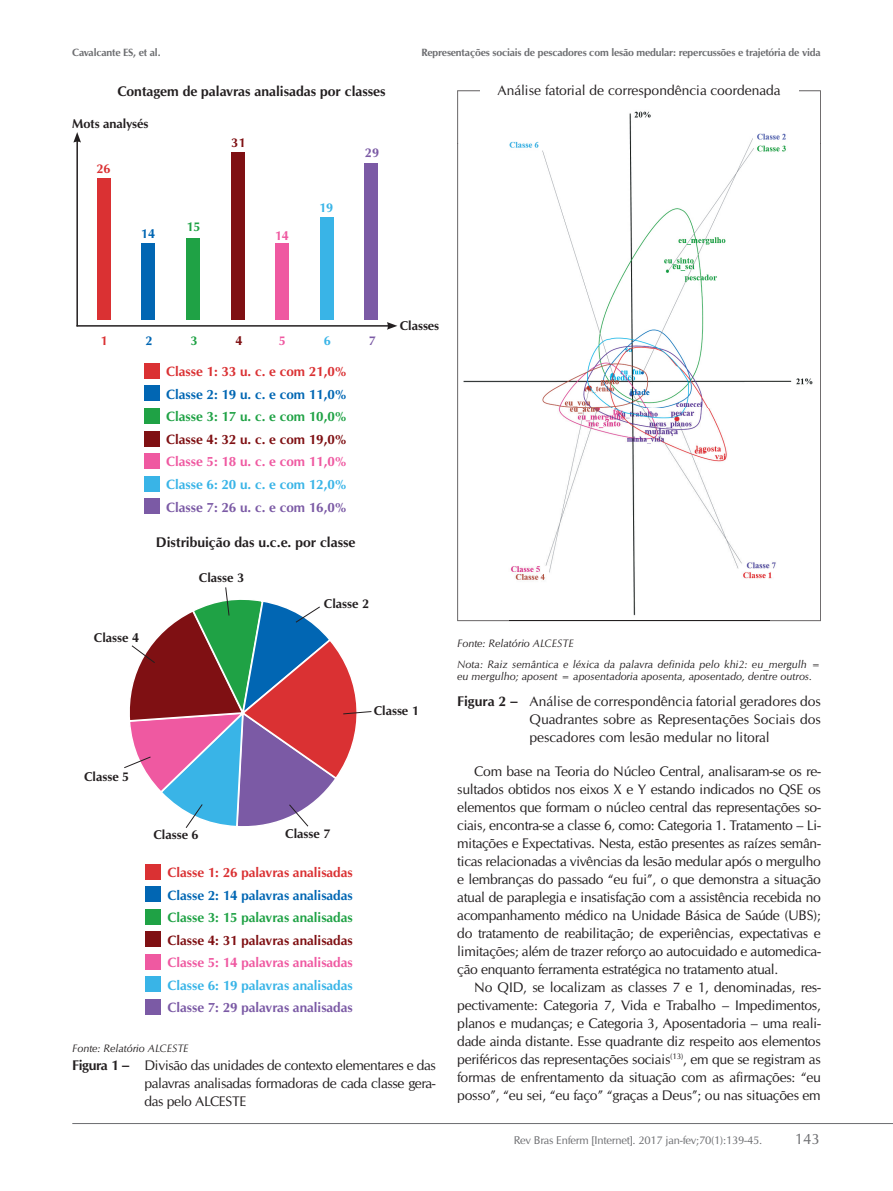
<style>
.page{position:relative;width:893px;height:1191px;background:#fff}
.page>*{position:absolute;margin:0;border:0;box-sizing:border-box;transform-origin:0 0}
.t1{font:15px "URW Classico";color:#6c6d70}
.t2{font:13.95px/18px "URW Classico";letter-spacing:-.015em;color:#231f20;text-align:justify}
.t3{font:700 13.95px "URW Classico";color:#231f20}
.t4{font:700 13.5px "URW Classico";color:#da3133}
.t5{font:700 13.5px "URW Classico";color:#0166b3}
.t6{font:700 13.5px "URW Classico";color:#1fa245}
.t7{font:700 13.5px "URW Classico";color:#7f1013}
.t8{font:700 13.5px "URW Classico";color:#ef59a1}
.t9{font:700 13.5px "URW Classico";color:#39b4e7}
.t10{font:700 13.5px "URW Classico";color:#7b5aa5}
.t11{font:700 12.75px "URW Classico";color:#231f20}
.t12{font:700 12.75px "URW Classico";color:#da3133}
.t13{font:700 12.75px "URW Classico";color:#0166b3}
.t14{font:700 12.75px "URW Classico";color:#1fa245}
.t15{font:700 12.75px "URW Classico";color:#7f1013}
.t16{font:700 12.75px "URW Classico";color:#ef59a1}
.t17{font:700 12.75px "URW Classico";color:#39b4e7}
.t18{font:700 12.75px "URW Classico";color:#7b5aa5}
.t19{font:11.25px "URW Classico";letter-spacing:-.015em;color:#6c6d70}
.t20{font:italic 10.8px/20.5px "URW Classico";color:#231f20}
.t21{font:700 10.5px "URW Classico";letter-spacing:-.015em;color:#6c6d70}
.s1{font-weight:700}
</style>
<div class="page">
<hr style="left:72px;top:1123px;width:821px;height:1px;background:#6c6d70">
<svg style="left:457px;top:90px;width:364px;height:531px"></svg>
<img style="left:458px;top:91px;width:362px;height:53px">
<img style="left:458px;top:143px;width:52px;height:477px">
<img style="left:768px;top:143px;width:52px;height:477px">
<img style="left:509px;top:620px;width:260px;height:1px">
<div style="left:480px;top:85px;width:318px;height:18px;background:#fff"></div>
<div style="left:142px;top:243px;width:13px;height:76px;background:#0166b3"></div>
<div style="left:97px;top:178px;width:14px;height:141px;background:#da3133"></div>
<div style="left:187px;top:237px;width:13px;height:82px;background:#1fa245"></div>
<div style="left:231px;top:152px;width:14px;height:167px;background:#7f1013"></div>
<div style="left:276px;top:243px;width:13px;height:76px;background:#ef59a1"></div>
<div style="left:320px;top:217px;width:14px;height:102px;background:#39b4e7"></div>
<div style="left:365px;top:163px;width:13px;height:156px;background:#7b5aa5"></div>
<hr style="left:76px;top:140px;width:2px;height:186px;background:#231f20">
<svg style="left:73px;top:132px;width:8px;height:11px"></svg>
<hr style="left:76px;top:325px;width:313px;height:2px;background:#231f20">
<svg style="left:387px;top:322px;width:10px;height:8px"></svg>
<div style="left:145px;top:363px;width:15px;height:15px;background:#da3133"></div>
<div style="left:145px;top:386px;width:15px;height:15px;background:#0166b3"></div>
<div style="left:145px;top:408px;width:15px;height:16px;background:#1fa245"></div>
<div style="left:145px;top:431px;width:15px;height:15px;background:#7f1013"></div>
<div style="left:145px;top:453px;width:15px;height:16px;background:#ef59a1"></div>
<div style="left:145px;top:476px;width:15px;height:15px;background:#39b4e7"></div>
<div style="left:145px;top:498px;width:15px;height:16px;background:#7b5aa5"></div>
<svg style="left:124px;top:587px;width:248px;height:241px"></svg>
<div style="left:146px;top:864px;width:15px;height:15px;background:#da3133"></div>
<div style="left:146px;top:886px;width:15px;height:15px;background:#0166b3"></div>
<div style="left:146px;top:909px;width:15px;height:15px;background:#1fa245"></div>
<div style="left:146px;top:931px;width:15px;height:15px;background:#7f1013"></div>
<div style="left:146px;top:954px;width:15px;height:15px;background:#ef59a1"></div>
<div style="left:146px;top:976px;width:15px;height:16px;background:#39b4e7"></div>
<div style="left:146px;top:999px;width:15px;height:15px;background:#7b5aa5"></div>
<p class="t21" style="left:72px;top:45px;width:90px">Cavalcante ES, et al.</p>
<p class="t21" style="left:421px;top:45px;width:401px">Representações sociais de pescadores com lesão medular: repercussões e trajetória de vida</p>
<p class="t3" style="left:117px;top:83px;width:270px">Contagem de palavras analisadas por classes</p>
<p class="t11" style="left:72px;top:116px;width:78px">Mots analysés</p>
<p class="t12" style="left:97px;top:161px;width:16px">26</p>
<p class="t15" style="left:231px;top:135px;width:16px">31</p>
<p class="t14" style="left:186px;top:219px;width:16px">15</p>
<p class="t13" style="left:141px;top:225px;width:16px">14</p>
<p class="t16" style="left:275px;top:227px;width:16px">14</p>
<p class="t17" style="left:319px;top:200px;width:16px">19</p>
<p class="t18" style="left:365px;top:145px;width:16px">29</p>
<p class="t2" style="left:497px;top:82px;width:285px">Análise fatorial de correspondência coordenada</p>
<p class="t12" style="left:100px;top:333px;width:9px">1</p>
<p class="t13" style="left:145px;top:333px;width:9px">2</p>
<p class="t14" style="left:190px;top:333px;width:9px">3</p>
<p class="t15" style="left:235px;top:333px;width:9px">4</p>
<p class="t16" style="left:279px;top:333px;width:9px">5</p>
<p class="t17" style="left:324px;top:333px;width:9px">6</p>
<p class="t18" style="left:369px;top:333px;width:9px">7</p>
<p class="t4" style="left:166px;top:363px;width:182px">Classe 1: 33 u. c. e com 21,0%</p>
<p class="t5" style="left:166px;top:386px;width:182px">Classe 2: 19 u. c. e com 11,0%</p>
<p class="t6" style="left:166px;top:408px;width:182px">Classe 3: 17 u. c. e com 10,0%</p>
<p class="t7" style="left:166px;top:431px;width:182px">Classe 4: 32 u. c. e com 19,0%</p>
<p class="t8" style="left:166px;top:453px;width:182px">Classe 5: 18 u. c. e com 11,0%</p>
<p class="t9" style="left:166px;top:476px;width:182px">Classe 6: 20 u. c. e com 12,0%</p>
<p class="t10" style="left:166px;top:498px;width:182px">Classe 7: 26 u. c. e com 16,0%</p>
<p class="t3" style="left:156px;top:533px;width:201px">Distribuição das u.c.e. por classe</p>
<p class="t11" style="left:94px;top:630px;width:47px">Classe 4</p>
<p class="t11" style="left:199px;top:570px;width:47px">Classe 3</p>
<p class="t11" style="left:324px;top:596px;width:47px">Classe 2</p>
<p class="t11" style="left:400px;top:318px;width:41px">Classes</p>
<p class="t11" style="left:84px;top:768px;width:47px">Classe 5</p>
<p class="t11" style="left:374px;top:702px;width:47px">Classe 1</p>
<p class="t11" style="left:153px;top:827px;width:47px">Classe 6</p>
<p class="t11" style="left:285px;top:825px;width:47px">Classe 7</p>
<p class="t4" style="left:167px;top:864px;width:187px">Classe 1: 26 palavras analisadas</p>
<p class="t5" style="left:167px;top:886px;width:187px">Classe 2: 14 palavras analisadas</p>
<p class="t6" style="left:167px;top:909px;width:187px">Classe 3: 15 palavras analisadas</p>
<p class="t7" style="left:167px;top:931px;width:187px">Classe 4: 31 palavras analisadas</p>
<p class="t8" style="left:167px;top:954px;width:187px">Classe 5: 14 palavras analisadas</p>
<p class="t9" style="left:167px;top:976px;width:187px">Classe 6: 19 palavras analisadas</p>
<p class="t10" style="left:167px;top:999px;width:187px">Classe 7: 29 palavras analisadas</p>
<p class="t20" style="left:72px;top:1038px;width:118px">Fonte: Relatório ALCESTE</p>
<p class="t2" style="left:145px;top:1056px;width:293px;text-indent:-72px"><span class="s1">Figura 1 –</span> Divisão das unidades de contexto elementares e das palavras analisadas formadoras de cada classe gera&shy;das pelo ALCESTE</p>
<p class="t20" style="left:457px;top:633px;width:365px">Fonte: Relatório ALCESTE<br>Nota: Raiz semântica e léxica da palavra definida pelo khi2: eu_mergulh =</p>
<p class="t20" style="left:457px;top:666px;width:356px">eu mergulho; aposent = aposentadoria aposenta, aposentado, dentre outros.</p>
<p class="t2" style="left:530px;top:692px;width:293px;text-indent:-72px"><span class="s1">Figura 2 –</span> Análise de correspondência fatorial geradores dos Quadrantes sobre as Representações Sociais dos pescadores com lesão medular no litoral</p>
<p class="t2" style="left:457px;top:762px;width:365px;text-indent:17px">Com base na Teoria do Núcleo Central, analisaram-se os re&shy;sultados obtidos nos eixos X e Y estando indicados no QSE os elementos que formam o núcleo central das representações so&shy;ciais, encontra-se a classe 6, como: Categoria 1. Tratamento – Li&shy;mitações e Expectativas. Nesta, estão presentes as raízes semân&shy;ticas relacionadas a vivências da lesão medular após o mergulho e lembranças do passado “eu fui”, o que demonstra a situação atual de paraplegia e insatisfação com a assistência recebida no acompanhamento médico na Unidade Básica de Saúde (UBS); do tratamento de reabilitação; de experiências, expectativas e limitações; além de trazer reforço ao autocuidado e automedica&shy;ção enquanto ferramenta estratégica no tratamento atual.</p>
<p class="t2" style="left:457px;top:978px;width:365px;text-indent:17px">No QID, se localizam as classes 7 e 1, denominadas, res&shy;pectivamente: Categoria 7, Vida e Trabalho – Impedimentos, planos e mudanças; e Categoria 3, Aposentadoria – uma reali&shy;dade ainda distante. Esse quadrante diz respeito aos elementos periféricos das representações sociais<sup>(13)</sup>, em que se registram as formas de enfrentamento da situação com as afirmações: “eu posso”, “eu sei, “eu faço” “graças a Deus”; ou nas situações em</p>
<p class="t19" style="left:514px;top:1133px;width:250px">Rev Bras Enferm [Internet]. 2017 jan-fev;70(1):139-45.</p>
<p class="t1" style="left:795px;top:1130px;width:26px">143</p>
</div>
